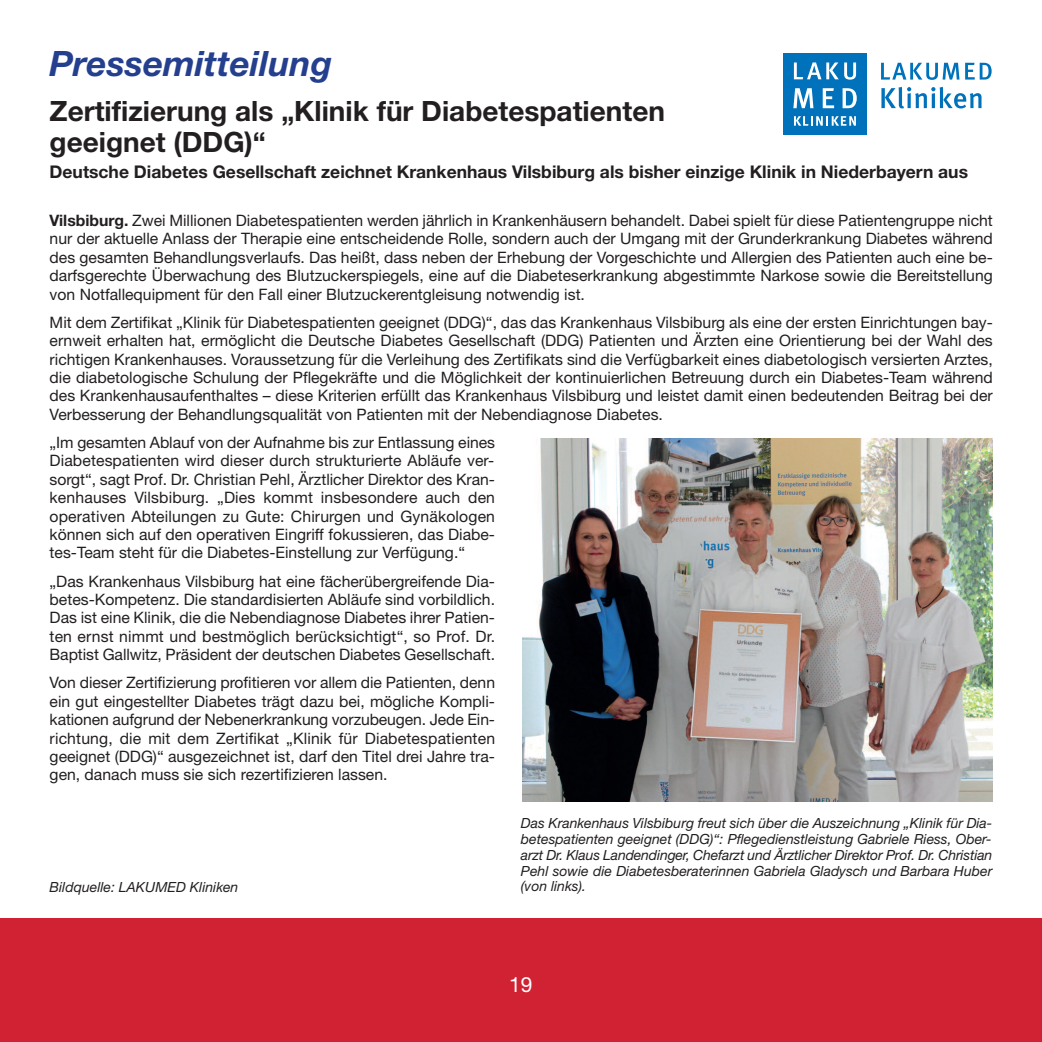
<style>
.page{position:relative;width:1042px;height:1042px;background:#fff}
.page>*{position:absolute;margin:0;border:0;box-sizing:border-box;transform-origin:0 0}
.t1{font:italic 700 35px "Helvetica Neue";color:#253f8f}
.t2{font:700 28px/31.5px "Helvetica Neue";color:#231f20}
.t3{font:21px "Helvetica Neue";color:#fff}
.t4{font:700 17.5px "Helvetica Neue";color:#231f20}
.t5{font:15.75px/18.4px "Helvetica Neue";color:#231f20;text-align:justify}
.t6{font:italic 14px/15.8px "Helvetica Neue";color:#231f20;text-align:justify}
.s1{font-weight:700}
</style>
<div class="page">
<div style="left:0;top:918px;width:1042px;height:124px;background:#d12233"></div>
<div style="left:783px;top:53px;width:84px;height:82px;background:#0072bc"></div>
<svg style="left:881px;top:63px;width:78px;height:17px"></svg>
<svg style="left:965px;top:63px;width:26px;height:17px"></svg>
<svg style="left:881px;top:87px;width:100px;height:21px"></svg>
<svg style="left:794px;top:62px;width:62px;height:18px"></svg>
<svg style="left:793px;top:88px;width:20px;height:20px"></svg>
<svg style="left:823px;top:88px;width:11px;height:20px"></svg>
<svg style="left:842px;top:88px;width:15px;height:20px"></svg>
<svg style="left:794px;top:116px;width:62px;height:10px"></svg>
<img style="left:523px;top:438px;width:469px;height:364px">
<h1 class="t1" style="left:50px;top:51px;width:284px">Pressemitteilung</h1>
<h2 class="t2" style="left:50px;top:98px;width:617px">Zertifizierung als „Klinik für Diabetespatienten geeignet (DDG)“</h2>
<p class="t4" style="left:50px;top:166px;width:920px">Deutsche Diabetes Gesellschaft zeichnet Krankenhaus Vilsbiburg als bisher einzige Klinik in Niederbayern aus</p>
<p class="t5" style="left:50px;top:213px;width:945px"><span class="s1">Vilsbiburg.</span> Zwei Millionen Diabetespatienten werden jährlich in Krankenhäusern behandelt. Dabei spielt für diese Patientengruppe nicht nur der aktuelle Anlass der Therapie eine entscheidende Rolle, sondern auch der Umgang mit der Grunderkrankung Diabetes während des gesamten Behandlungsverlaufs. Das heißt, dass neben der Erhebung der Vorgeschichte und Allergien des Patienten auch eine be&shy;darfsgerechte Überwachung des Blutzuckerspiegels, eine auf die Diabeteserkrankung abgestimmte Narkose sowie die Bereitstellung von Notfallequipment für den Fall einer Blutzuckerentgleisung notwendig ist.</p>
<p class="t5" style="left:50px;top:314px;width:945px">Mit dem Zertifikat „Klinik für Diabetespatienten geeignet (DDG)“, das das Krankenhaus Vilsbiburg als eine der ersten Einrichtungen bay&shy;ernweit erhalten hat, ermöglicht die Deutsche Diabetes Gesellschaft (DDG) Patienten und Ärzten eine Orientierung bei der Wahl des richtigen Krankenhauses. Voraussetzung für die Verleihung des Zertifikats sind die Verfügbarkeit eines diabetologisch versierten Arztes, die diabetologische Schulung der Pflegekräfte und die Möglichkeit der kontinuierlichen Betreuung durch ein Diabetes-Team während des Krankenhausaufenthaltes – diese Kriterien erfüllt das Krankenhaus Vilsbiburg und leistet damit einen bedeutenden Beitrag bei der Verbesserung der Behandlungsqualität von Patienten mit der Nebendiagnose Diabetes.</p>
<p class="t5" style="left:50px;top:435px;width:447px">„Im gesamten Ablauf von der Aufnahme bis zur Entlassung eines Diabetespatienten wird dieser durch strukturierte Abläufe ver&shy;sorgt“, sagt Prof. Dr. Christian Pehl, Ärztlicher Direktor des Kran&shy;kenhauses Vilsbiburg. „Dies kommt insbesondere auch den operativen Abteilungen zu Gute: Chirurgen und Gynäkologen können sich auf den operativen Eingriff fokussieren, das Diabe&shy;tes-Team steht für die Diabetes-Einstellung zur Verfügung.“</p>
<p class="t5" style="left:50px;top:573px;width:447px">„Das Krankenhaus Vilsbiburg hat eine fächerübergreifende Dia&shy;betes-Kompetenz. Die standardisierten Abläufe sind vorbildlich.<br>Das ist eine Klinik, die die Nebendiagnose Diabetes ihrer Patien&shy;ten ernst nimmt und bestmöglich berücksichtigt“, so Prof. Dr.<br>Baptist Gallwitz, Präsident der deutschen Diabetes Gesellschaft.</p>
<p class="t5" style="left:50px;top:675px;width:447px">Von dieser Zertifizierung profitieren vor allem die Patienten, denn ein gut eingestellter Diabetes trägt dazu bei, mögliche Kompli&shy;kationen aufgrund der Nebenerkrankung vorzubeugen. Jede Ein&shy;richtung, die mit dem Zertifikat „Klinik für Diabetespatienten geeignet (DDG)“ ausgezeichnet ist, darf den Titel drei Jahre tra&shy;gen, danach muss sie sich rezertifizieren lassen.</p>
<p class="t6" style="left:521px;top:817px;width:473px">Das Krankenhaus Vilsbiburg freut sich über die Auszeichnung „Klinik für Dia&shy;betespatienten geeignet (DDG)“: Pflegedienstleistung Gabriele Riess, Ober&shy;arzt Dr. Klaus Landendinger, Chefarzt und Ärztlicher Direktor Prof. Dr. Christian Pehl sowie die Diabetesberaterinnen Gabriela Gladysch und Barbara Huber</p>
<p class="t6" style="left:50px;top:881px;width:190px">Bildquelle: LAKUMED Kliniken</p>
<p class="t6" style="left:521px;top:880px;width:67px">(von links).</p>
<h3 class="t3" style="left:509px;top:977px;width:25px">19</h3>
</div>
